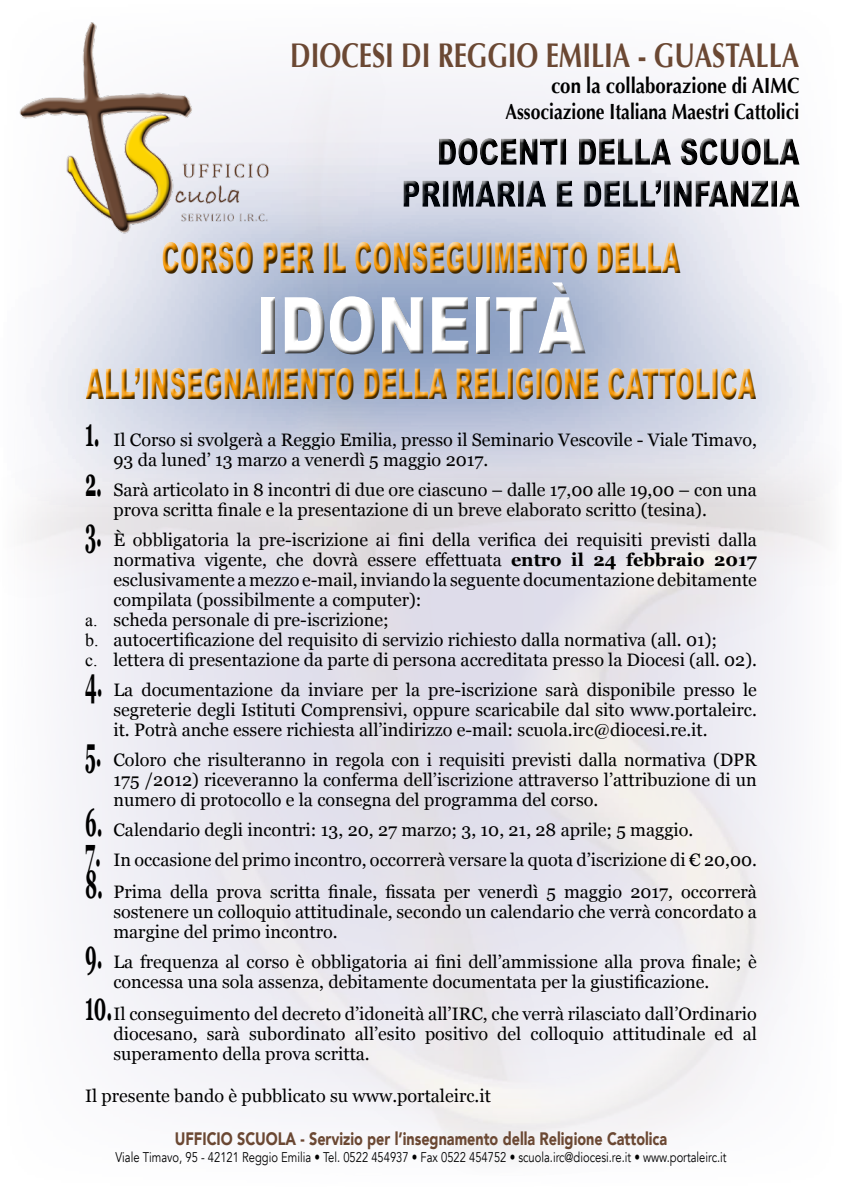
<style>
.page{position:relative;width:842px;height:1191px;background:#fff}
.page>*{position:absolute;margin:0;border:0;box-sizing:border-box;transform-origin:0 0}
.t1{font:900 78.5px "Arial";color:#fff;scale:.77 1}
.t2{font:900 42.3px "Arial";color:#f39400;scale:.55 1}
.t3{font:700 34.2px "Optima";color:#6b4833;scale:.77 1}
.t4{font:700 21.9px/26.3px "Optima";color:#000;text-align:right;scale:.85 1}
.t5{font:18px/20px "Georgia";color:#000;text-align:justify}
.t6{font:900 18px "Avenir";color:#6b4833;scale:.8 1}
.t7{font:14px "Avenir";color:#000;scale:.8 1}
.s1{font-weight:700;font-size:39.6px}
.s2{font-weight:700}
.s3{font-family:"Times New Roman"}
</style>
<div class="page">
<img style="left:20px;top:23px;width:255px;height:108px">
<svg style="left:7px;top:131px;width:834px;height:375px"></svg>
<div style="left:82px;top:240px;width:678px;height:163px;background:#000;opacity:.75"></div>
<h3 class="t3" style="left:290px;top:35px;width:663px">DIOCESI DI REGGIO EMILIA - GUASTALLA</h3>
<p class="t4" style="left:505px;top:73px;width:347px">con la collaborazione di AIMC<br>Associazione Italiana Maestri Cattolici</p>
<h2 class="t2" style="left:162px;top:227px;width:945px">CORSO PER IL CONSEGUIMENTO DELLA</h2>
<h1 class="t1" style="left:257px;top:268px;width:53px">IDONEIT</h1>
<h1 class="t1" style="left:538px;top:268px;width:63px">À</h1>
<h2 class="t2" style="left:86px;top:353px;width:133px">ALL’INSEGNAMENTO</h2>
<h2 class="t2" style="left:362px;top:353px;width:32px">DELLA</h2>
<h2 class="t2" style="left:455px;top:353px;width:63px">RELIGIONE</h2>
<h2 class="t2" style="left:607px;top:353px;width:64px">CATTOLICA</h2>
<p class="t5" style="left:113px;top:429px;width:645px;text-indent:-28px"><span class="s1">1.</span> Il Corso si svolgerà a Reggio Emilia, presso il Seminario Vescovile - Viale Timavo,<br>93 da luned’ 13 marzo a venerdì 5 maggio 2017.</p>
<p class="t5" style="left:113px;top:479px;width:645px;text-indent:-28px"><span class="s1">2.</span> Sarà articolato in 8 incontri di due ore ciascuno – dalle 17,00 alle 19,00 – con una prova scritta finale e la presentazione di un breve elaborato scritto (tesina).</p>
<p class="t5" style="left:85px;top:529px;width:673px"><span class="s1">3.</span> È obbligatoria la pre-iscrizione ai fini della verifica dei requisiti previsti dalla</p>
<p class="t5" style="left:113px;top:549px;width:645px">normativa vigente, che dovrà essere effettuata <span class="s2">entro il 24 febbraio 2017</span></p>
<p class="t5" style="left:113px;top:569px;width:645px">esclusivamente a mezzo e-mail, inviando la seguente documentazione debitamente</p>
<p class="t5" style="left:113px;top:589px;width:310px">compilata (possibilmente a computer):</p>
<p class="t5" style="left:85px;top:609px;width:305px"><span class="s3">a.</span> scheda personale di pre-iscrizione;</p>
<p class="t5" style="left:85px;top:629px;width:634px"><span class="s3">b.</span> autocertificazione del requisito di servizio richiesto dalla normativa (all. 01);</p>
<p class="t5" style="left:85px;top:649px;width:673px"><span class="s3">c.</span> lettera di presentazione da parte di persona accreditata presso la Diocesi (all. 02).</p>
<p class="t5" style="left:113px;top:679px;width:645px;text-indent:-28px"><span class="s1">4.</span> La documentazione da inviare per la pre-iscrizione sarà disponibile presso le segreterie degli Istituti Comprensivi, oppure scaricabile dal sito www.portaleirc. it. Potrà anche essere richiesta all’indirizzo e-mail: scuola.irc@diocesi.re.it.</p>
<p class="t5" style="left:113px;top:749px;width:645px;text-indent:-28px"><span class="s1">5.</span> Coloro che risulteranno in regola con i requisiti previsti dalla normativa (DPR 175 /2012) riceveranno la conferma dell’iscrizione attraverso l’attribuzione di un numero di protocollo e la consegna del programma del corso.</p>
<p class="t5" style="left:85px;top:819px;width:610px"><span class="s1">6.</span> Calendario degli incontri: 13, 20, 27 marzo; 3, 10, 21, 28 aprile; 5 maggio.</p>
<p class="t5" style="left:85px;top:849px;width:673px"><span class="s1">7.</span> In occasione del primo incontro, occorrerà versare la quota d’iscrizione di € 20,00.</p>
<p class="t5" style="left:113px;top:881px;width:645px;text-indent:-28px"><span class="s1">8.</span> Prima della prova scritta finale, fissata per venerdì 5 maggio 2017, occorrerà sostenere un colloquio attitudinale, secondo un calendario che verrà concordato a margine del primo incontro.</p>
<p class="t5" style="left:113px;top:951px;width:645px;text-indent:-28px"><span class="s1">9.</span> La frequenza al corso è obbligatoria ai fini dell’ammissione alla prova finale; è concessa una sola assenza, debitamente documentata per la giustificazione.</p>
<p class="t5" style="left:113px;top:1003px;width:645px;text-indent:-28px"><span class="s1">10.</span>Il conseguimento del decreto d’idoneità all’IRC, che verrà rilasciato dall’Ordinario diocesano, sarà subordinato all’esito positivo del colloquio attitudinale ed al superamento della prova scritta.</p>
<p class="t5" style="left:85px;top:1085px;width:407px">Il presente bando è pubblicato su www.portaleirc.it</p>
<p class="t6" style="left:175px;top:1123px;width:617px">UFFICIO SCUOLA - Servizio per l’insegnamento della Religione Cattolica</p>
<p class="t7" style="left:115px;top:1148px;width:765px">Viale Timavo, 95 - 42121 Reggio Emilia • Tel. 0522 454937 • Fax 0522 454752 • scuola.irc@diocesi.re.it • www.portaleirc.it</p>
</div>
